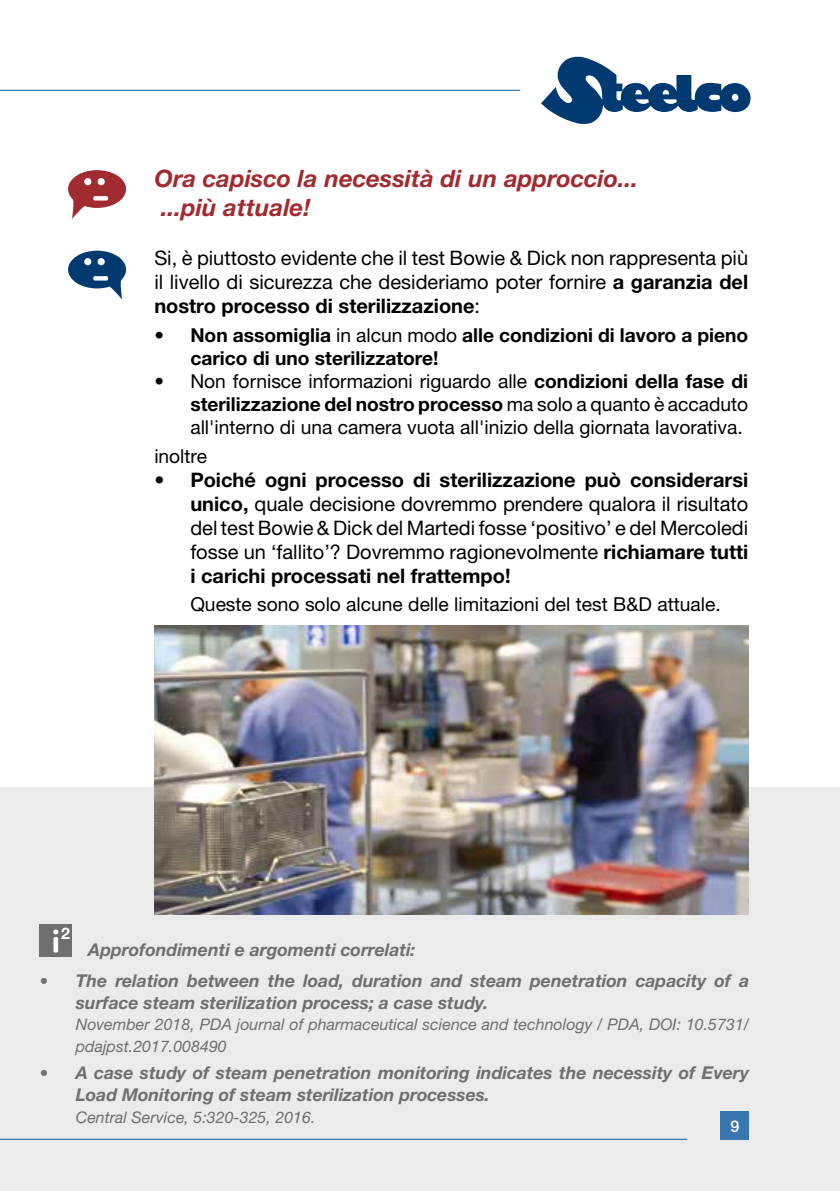
<style>
.page{position:relative;width:840px;height:1191px;background:#fff}
.page>*{position:absolute;margin:0;border:0;box-sizing:border-box;transform-origin:0 0}
.t1{font:italic 700 24px/28.8px "Helvetica Neue LT Std";color:#a12b2f}
.t2{font:20px/24px "Helvetica Neue LT Std";color:#000;text-align:justify}
.t3{font:19.2px/23px "Helvetica Neue LT Std";color:#000;text-align:justify}
.t4{font:700 19.2px/23px "Helvetica Neue LT Std";color:#000}
.t5{font:italic 700 17.6px/21.6px "Helvetica Neue LT Std";color:#706f6f}
.t6{font:500 16.2px "Helvetica Neue LT Std";color:#fff}
.t7{font:italic 16px/21.6px "Helvetica Neue LT Std";color:#706f6f}
.t8{font:700 16px "Helvetica Neue LT Std";color:#fff}
.s1{font-weight:700}
.s2{font-weight:400}
.s3{font-size:17px}
</style>
<div class="page">
<svg style="left:68px;top:170px;width:58px;height:49px"></svg>
<svg style="left:68px;top:251px;width:58px;height:48px"></svg>
<div style="left:0;top:787px;width:839px;height:404px;background:#ebebeb"></div>
<img style="left:154px;top:625px;width:593px;height:289px">
<div style="left:40px;top:924px;width:32px;height:32px;background:#706f6f"></div>
<svg style="left:53px;top:929px;width:5px;height:23px"></svg>
<svg style="left:541px;top:57px;width:209px;height:67px"></svg>
<hr style="left:0;top:90px;width:520px;height:1px;background:#3876b0">
<div style="left:720px;top:1111px;width:28px;height:29px;background:#3876b0"></div>
<hr style="left:0;top:1138px;width:687px;height:2px;background:#3876b0">
<p class="t1" style="left:154px;top:164px;width:485px">Ora capisco la necessità di un approccio... ...più attuale!</p>
<p class="t2" style="left:154px;top:245px;width:595px">Si, è piuttosto evidente che il test Bowie &amp; Dick non rappresenta più il livello di sicurezza che desideriamo poter fornire <span class="s1">a garanzia del nostro processo di sterilizzazione</span>:</p>
<p class="t4" style="left:190px;top:323px;width:559px;text-indent:-36px">• Non assomiglia <span class="s2">in alcun modo</span> alle condizioni di lavoro a pieno carico di uno sterilizzatore!</p>
<p class="t3" style="left:190px;top:369px;width:559px;text-indent:-36px">• Non fornisce informazioni riguardo alle <span class="s1">condizioni della fase di sterilizzazione del nostro processo</span> ma solo a quanto è accaduto all'interno di una camera vuota all'inizio della giornata lavorativa.</p>
<p class="t3" style="left:154px;top:444px;width:54px">inoltre</p>
<p class="t2" style="left:190px;top:467px;width:559px;text-indent:-36px"><span class="s1">• Poiché ogni processo di sterilizzazione può considerarsi unico,</span> quale decisione dovremmo prendere qualora il risultato del test Bowie &amp; Dick del Martedi fosse ‘positivo’ e del Mercoledi fosse un ‘fallito’? Dovremmo ragionevolmente <span class="s1">richiamare tutti i carichi processati nel frattempo!</span></p>
<p class="t3" style="left:190px;top:593px;width:531px">Queste sono solo alcune delle limitazioni del test B&amp;D attuale.</p>
<p class="t8" style="left:61px;top:923px;width:10px">2</p>
<p class="t5" style="left:88px;top:938px;width:328px">Approfondimenti e argomenti correlati:</p>
<p class="t5" style="left:76px;top:969px;width:674px;text-indent:-36px"><span class="s3">•</span> The relation between the load, duration and steam penetration capacity of a surface steam sterilization process; a case study.</p>
<p class="t7" style="left:76px;top:1013px;width:674px">November 2018, PDA journal of pharmaceutical science and technology / PDA, DOI: 10.5731/ pdajpst.2017.008490</p>
<p class="t5" style="left:76px;top:1061px;width:674px;text-indent:-36px"><span class="s3">•</span> A case study of steam penetration monitoring indicates the necessity of Every<br>Load Monitoring of steam sterilization processes.</p>
<p class="t7" style="left:76px;top:1105px;width:241px">Central Service, 5:320-325, 2016.</p>
<p class="t6" style="left:730px;top:1116px;width:10px">9</p>
</div>
